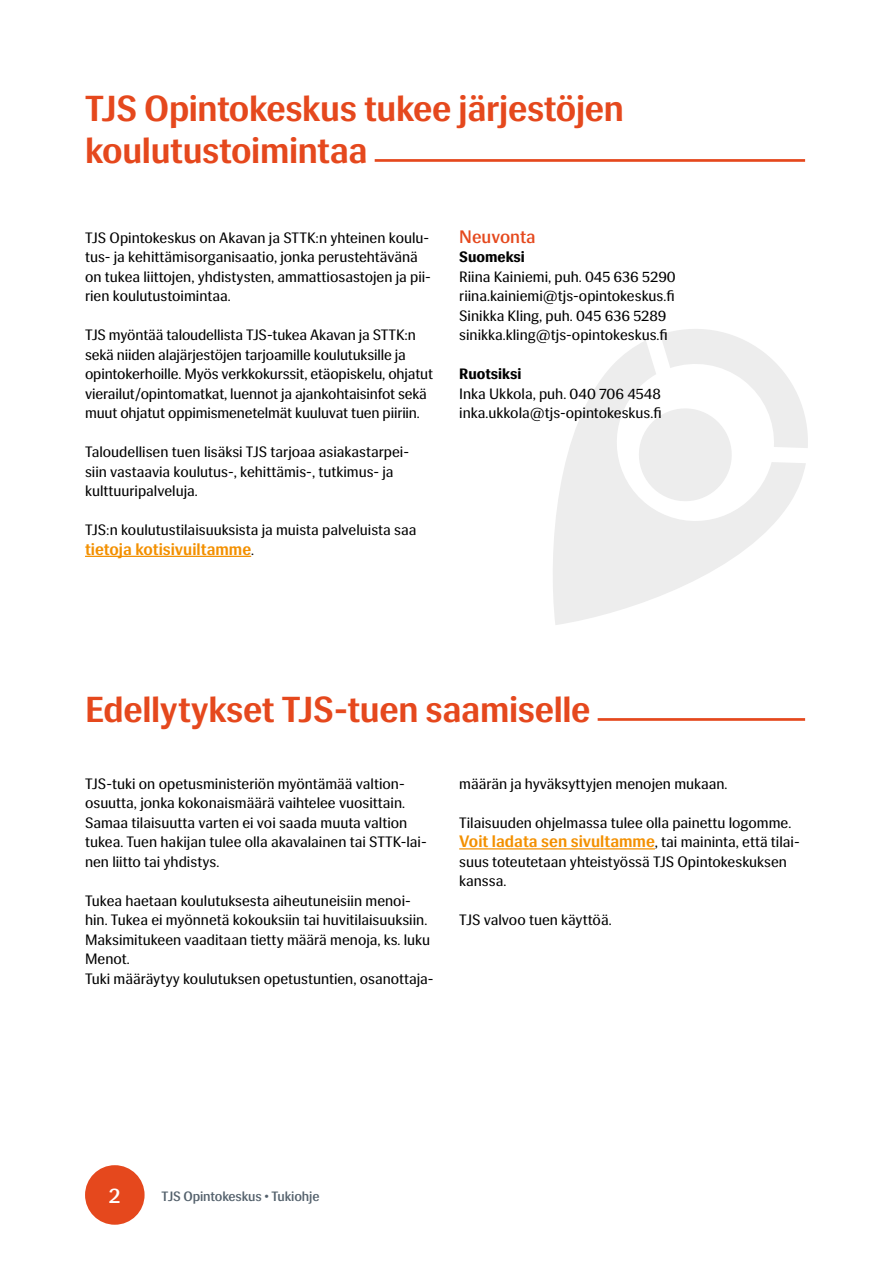
<style>
.page{position:relative;width:893px;height:1263px;background:#fff}
.page>*{position:absolute;margin:0;border:0;box-sizing:border-box;transform-origin:0 0}
._1__Otsikko_Span{font:600 36px/42px "Siri";letter-spacing:-.01em;color:#e5481d}
.t1{font:500 21px "Siri";color:#fff}
._2__Otsikko{font:500 18px "Siri";color:#e5481d}
.Leipis__Mammy{font:600 16.5px "Siri";color:#f39000}
.Leipis__Mammy-2{font:15px/19.5px "Siri";color:#000}
.Leipis__Mammy-3{font:700 15px "Siri";color:#000}
.t2{font:500 13.5px "Siri";letter-spacing:-.01em;color:#54616c}
.s1{font-weight:400;font-size:15px;color:#000}
</style>
<div class="page">
<svg style="left:553px;top:348px;width:234px;height:277px;fill:#ededed"></svg>
<svg style="left:633px;top:329px;width:175px;height:178px"></svg>
<hr style="left:375px;top:159px;width:430px;height:3px;background:#e5481d">
<hr style="left:85px;top:556px;width:166px;height:1px;background:#f39000">
<hr style="left:598px;top:718px;width:207px;height:3px;background:#e5481d">
<hr style="left:459px;top:848px;width:196px;height:1px;background:#f39000">
<div style="left:85px;top:1165px;width:60px;height:60px;background:#e5481d;border-radius:50%"></div>
<p class="_1__Otsikko_Span" style="left:85px;top:88px;width:540px">TJS Opintokeskus tukee järjestöjen koulutustoimintaa</p>
<p class="Leipis__Mammy-2" style="left:85px;top:228px;width:347px">TJS Opintokeskus on Akavan ja STTK:n yhteinen koulu&shy;tus- ja kehittämisorganisaatio, jonka perustehtävänä on tukea liittojen, yhdistysten, ammattiosastojen ja pii&shy;rien koulutustoimintaa.</p>
<p class="Leipis__Mammy-2" style="left:85px;top:325px;width:332px">TJS myöntää taloudellista TJS-tukea Akavan ja STTK:n</p>
<p class="Leipis__Mammy-2" style="left:85px;top:345px;width:350px">sekä niiden alajärjestöjen tarjoamille koulutuksille ja opintokerhoille. Myös verkkokurssit, etäopiskelu, ohjatut vierailut/opintomatkat, luennot ja ajankohtaisinfot sekä muut ohjatut oppimismenetelmät kuuluvat tuen piiriin.</p>
<p class="Leipis__Mammy-2" style="left:85px;top:442px;width:325px">Taloudellisen tuen lisäksi TJS tarjoaa asiakastarpei&shy;siin vastaavia koulutus-, kehittämis-, tutkimus- ja kulttuuripalveluja.</p>
<p class="Leipis__Mammy-2" style="left:85px;top:520px;width:333px">TJS:n koulutustilaisuuksista ja muista palveluista saa</p>
<p class="Leipis__Mammy" style="left:85px;top:539px;width:171px">tietoja kotisivuiltamme<span class="s1">.</span></p>
<p class="_2__Otsikko" style="left:459px;top:226px;width:78px">Neuvonta</p>
<p class="Leipis__Mammy-3" style="left:459px;top:248px;width:67px">Suomeksi</p>
<p class="Leipis__Mammy-2" style="left:459px;top:267px;width:218px">Riina Kainiemi, puh. 045 636 5290</p>
<p class="Leipis__Mammy-2" style="left:459px;top:286px;width:217px">riina.kainiemi@tjs-opintokeskus.fi</p>
<p class="Leipis__Mammy-2" style="left:459px;top:306px;width:209px">Sinikka Kling, puh. 045 636 5289</p>
<p class="Leipis__Mammy-2" style="left:459px;top:325px;width:210px">sinikka.kling@tjs-opintokeskus.fi</p>
<p class="Leipis__Mammy-3" style="left:459px;top:365px;width:64px">Ruotsiksi</p>
<p class="Leipis__Mammy-2" style="left:459px;top:384px;width:203px">Inka Ukkola, puh. 040 706 4548</p>
<p class="Leipis__Mammy-2" style="left:459px;top:403px;width:204px">inka.ukkola@tjs-opintokeskus.fi</p>
<p class="_1__Otsikko_Span" style="left:85px;top:688px;width:507px">Edellytykset TJS-tuen saamiselle</p>
<p class="Leipis__Mammy-2" style="left:85px;top:774px;width:343px">TJS-tuki on opetusministeriön myöntämää valtion&shy;osuutta, jonka kokonaismäärä vaihtelee vuosittain.<br>Samaa tilaisuutta varten ei voi saada muuta valtion tukea. Tuen hakijan tulee olla akavalainen tai STTK-lai&shy;nen liitto tai yhdistys.</p>
<p class="Leipis__Mammy-2" style="left:85px;top:891px;width:347px">Tukea haetaan koulutuksesta aiheutuneisiin menoi&shy;hin. Tukea ei myönnetä kokouksiin tai huvitilaisuuksiin.<br>Maksimitukeen vaaditaan tietty määrä menoja, ks. luku Menot.</p>
<p class="Leipis__Mammy-2" style="left:85px;top:969px;width:350px">Tuki määräytyy koulutuksen opetustuntien, osanottaja-</p>
<p class="Leipis__Mammy-2" style="left:459px;top:774px;width:270px">määrän ja hyväksyttyjen menojen mukaan.</p>
<p class="Leipis__Mammy-2" style="left:459px;top:813px;width:333px">Tilaisuuden ohjelmassa tulee olla painettu logomme.</p>
<p class="Leipis__Mammy" style="left:459px;top:832px;width:342px">Voit ladata sen sivultamme<span class="s1">, tai maininta, että tilai-</span></p>
<p class="Leipis__Mammy-2" style="left:459px;top:852px;width:329px">suus toteutetaan yhteistyössä TJS Opintokeskuksen kanssa.</p>
<p class="Leipis__Mammy-2" style="left:459px;top:910px;width:154px">TJS valvoo tuen käyttöä.</p>
<h2 class="t1" style="left:109px;top:1183px;width:13px">2</h2>
<p class="t2" style="left:162px;top:1188px;width:159px">TJS Opintokeskus • Tukiohje</p>
</div>
